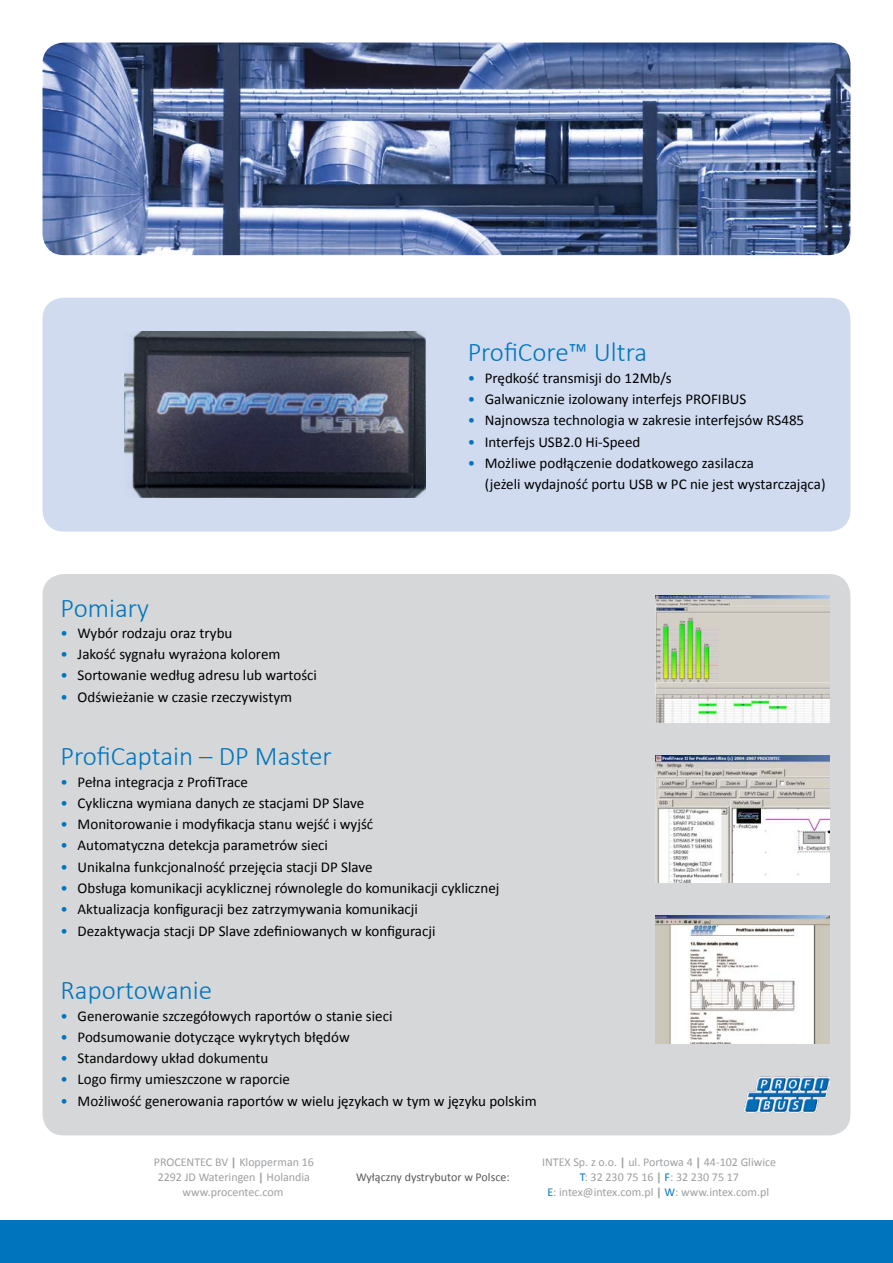
<style>
.page{position:relative;width:893px;height:1263px;background:#fff}
.page>*{position:absolute;margin:0;border:0;box-sizing:border-box;transform-origin:0 0}
.t1{font:300 27px "Calibri";color:#0075bd}
.t2{font:15px/21.3px "Calibri";color:#000}
.t3{font:12px/15px "Calibri";color:#9d9fa2;text-align:center}
.t4{font:12px "Calibri";color:#58595b}
.s1{color:#0075bd}
.s2{font-weight:700}
</style>
<div class="page">
<img style="left:43px;top:43px;width:807px;height:212px">
<div style="left:43px;top:574px;width:807px;height:561px;background:#d5d7d8;border-radius:21px"></div>
<div style="left:43px;top:298px;width:807px;height:233px;background:#d0dbf0;border-radius:21px"></div>
<div style="left:0;top:1220px;width:893px;height:43px;background:#0075bd"></div>
<img style="left:124px;top:331px;width:301px;height:167px">
<img style="left:744px;top:1076px;width:85px;height:37px">
<img style="left:655px;top:595px;width:174px;height:128px">
<img style="left:655px;top:755px;width:174px;height:128px">
<img style="left:655px;top:915px;width:174px;height:128px">
<h1 class="t1" style="left:61px;top:591px;width:90px">Pomiary</h1>
<p class="t2" style="left:61px;top:622px;width:173px"><span class="s1">•</span> Wybór rodzaju oraz trybu</p>
<p class="t2" style="left:61px;top:643px;width:221px"><span class="s1">•</span> Jakość sygnału wyrażona kolorem</p>
<p class="t2" style="left:61px;top:665px;width:258px"><span class="s1">•</span> Sortowanie według adresu lub wartości</p>
<p class="t2" style="left:61px;top:686px;width:233px"><span class="s1">•</span> Odświeżanie w czasie rzeczywistym</p>
<h1 class="t1" style="left:468px;top:336px;width:181px">ProfiCore™ Ultra</h1>
<p class="t2" style="left:468px;top:367px;width:205px"><span class="s1">•</span> Prędkość transmisji do 12Mb/s</p>
<p class="t2" style="left:468px;top:388px;width:280px"><span class="s1">•</span> Galwanicznie izolowany interfejs PROFIBUS</p>
<p class="t2" style="left:468px;top:410px;width:338px"><span class="s1">•</span> Najnowsza technologia w zakresie interfejsów RS485</p>
<p class="t2" style="left:468px;top:431px;width:174px"><span class="s1">•</span> Interfejs USB2.0 Hi-Speed</p>
<p class="t2" style="left:485px;top:452px;width:342px;text-indent:-17px"><span class="s1">•</span> Możliwe podłączenie dodatkowego zasilacza<br>(jeżeli wydajność portu USB w PC nie jest wystarczająca)</p>
<h1 class="t1" style="left:61px;top:740px;width:273px">ProfiCaptain – DP Master</h1>
<p class="t2" style="left:61px;top:771px;width:189px"><span class="s1">•</span> Pełna integracja z ProfiTrace</p>
<p class="t2" style="left:61px;top:792px;width:305px"><span class="s1">•</span> Cykliczna wymiana danych ze stacjami DP Slave</p>
<p class="t2" style="left:61px;top:814px;width:314px"><span class="s1">•</span> Monitorowanie i modyfikacja stanu wejść i wyjść</p>
<p class="t2" style="left:61px;top:835px;width:269px"><span class="s1">•</span> Automatyczna detekcja parametrów sieci</p>
<p class="t2" style="left:61px;top:856px;width:313px"><span class="s1">•</span> Unikalna funkcjonalność przejęcia stacji DP Slave</p>
<p class="t2" style="left:61px;top:877px;width:440px"><span class="s1">•</span> Obsługa komunikacji acyklicznej równolegle do komunikacji cyklicznej</p>
<p class="t2" style="left:61px;top:899px;width:359px"><span class="s1">•</span> Aktualizacja konfiguracji bez zatrzymywania komunikacji</p>
<p class="t2" style="left:61px;top:920px;width:376px"><span class="s1">•</span> Dezaktywacja stacji DP Slave zdefiniowanych w konfiguracji</p>
<h1 class="t1" style="left:61px;top:974px;width:153px">Raportowanie</h1>
<p class="t2" style="left:61px;top:1005px;width:333px"><span class="s1">•</span> Generowanie szczegółowych raportów o stanie sieci</p>
<p class="t2" style="left:61px;top:1026px;width:291px"><span class="s1">•</span> Podsumowanie dotyczące wykrytych błędów</p>
<p class="t2" style="left:61px;top:1047px;width:209px"><span class="s1">•</span> Standardowy układ dokumentu</p>
<p class="t2" style="left:61px;top:1069px;width:231px"><span class="s1">•</span> Logo firmy umieszczone w raporcie</p>
<p class="t2" style="left:61px;top:1090px;width:478px"><span class="s1">•</span> Możliwość generowania raportów w wielu językach w tym w języku polskim</p>
<p class="t3" style="left:154px;top:1154px;width:162px">PROCENTEC BV <span class="s2">|</span> Klopperman 16<br>2292 JD Wateringen <span class="s2">|</span> Holandia www.procentec.com</p>
<p class="t3" style="left:542px;top:1154px;width:236px">INTEX Sp. z o.o. <span class="s2">|</span> ul. Portowa 4 <span class="s2">|</span> 44-102 Gliwice<br><span class="s1">T</span>: 32 230 75 16 <span class="s2">|</span> <span class="s1">F</span>: 32 230 75 17<br><span class="s1">E</span>: intex@intex.com.pl <span class="s2">|</span> <span class="s1">W</span>: www.intex.com.pl</p>
<p class="t4" style="left:356px;top:1169px;width:155px">Wyłączny dystrybutor w Polsce:</p>
</div>
